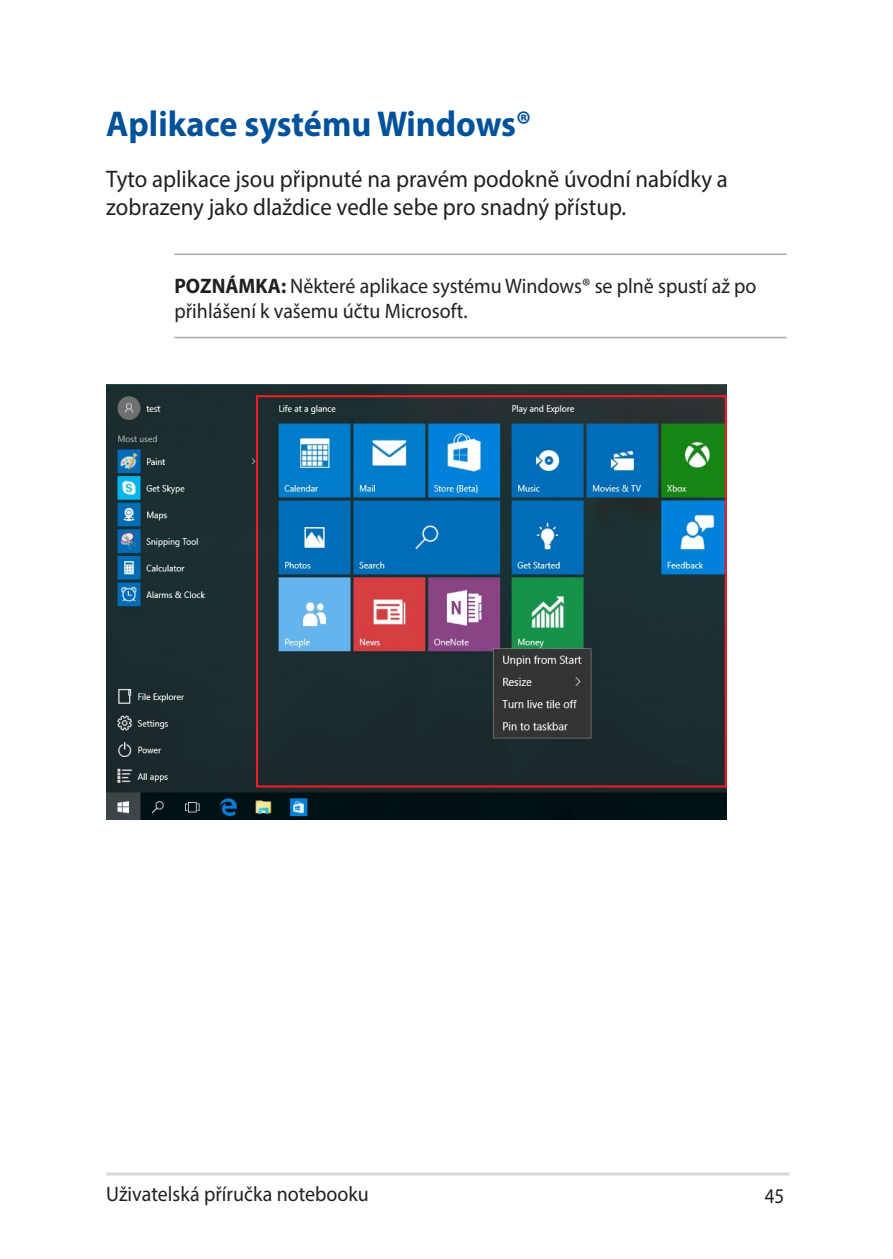
<style>
.page{position:relative;width:893px;height:1259px;background:#fff}
.page>*{position:absolute;margin:0;border:0;box-sizing:border-box;transform-origin:0 0}
.t1{font:700 36px "Myriad Pro";color:#01529a;scale:.95 1}
.t2{font:24px/28.8px "Myriad Pro";color:#231f20;scale:.95 1}
.t3{font:21px/25.2px "Myriad Pro";color:#231f20;scale:.95 1}
.t4{font:21px "Myriad Pro";color:#231f20;scale:.9 1}
.s1{font-weight:700}
</style>
<div class="page">
<hr style="left:106px;top:1172px;width:683px;height:3px;background:#d8d8d8">
<hr style="left:174px;top:253px;width:613px;height:2px;background:#a8a9ad">
<hr style="left:174px;top:337px;width:613px;height:1px;background:#a8a9ad">
<img style="left:106px;top:384px;width:621px;height:435px">
<div style="left:256px;top:395px;width:471px;height:392px;border:2px solid #ee1d23"></div>
<h1 class="t1" style="left:106px;top:101px;width:449px">Aplikace systému Windows®</h1>
<p class="t2" style="left:106px;top:164px;width:656px">Tyto aplikace jsou připnuté na pravém podokně úvodní nabídky a zobrazeny jako dlaždice vedle sebe pro snadný přístup.</p>
<p class="t3" style="left:174px;top:273px;width:614px"><span class="s1">POZNÁMKA:</span> Některé aplikace systému Windows® se plně spustí až po přihlášení k vašemu účtu Microsoft.</p>
<p class="t3" style="left:106px;top:1180px;width:278px">Uživatelská příručka notebooku</p>
<p class="t4" style="left:765px;top:1182px;width:23px">45</p>
</div>
